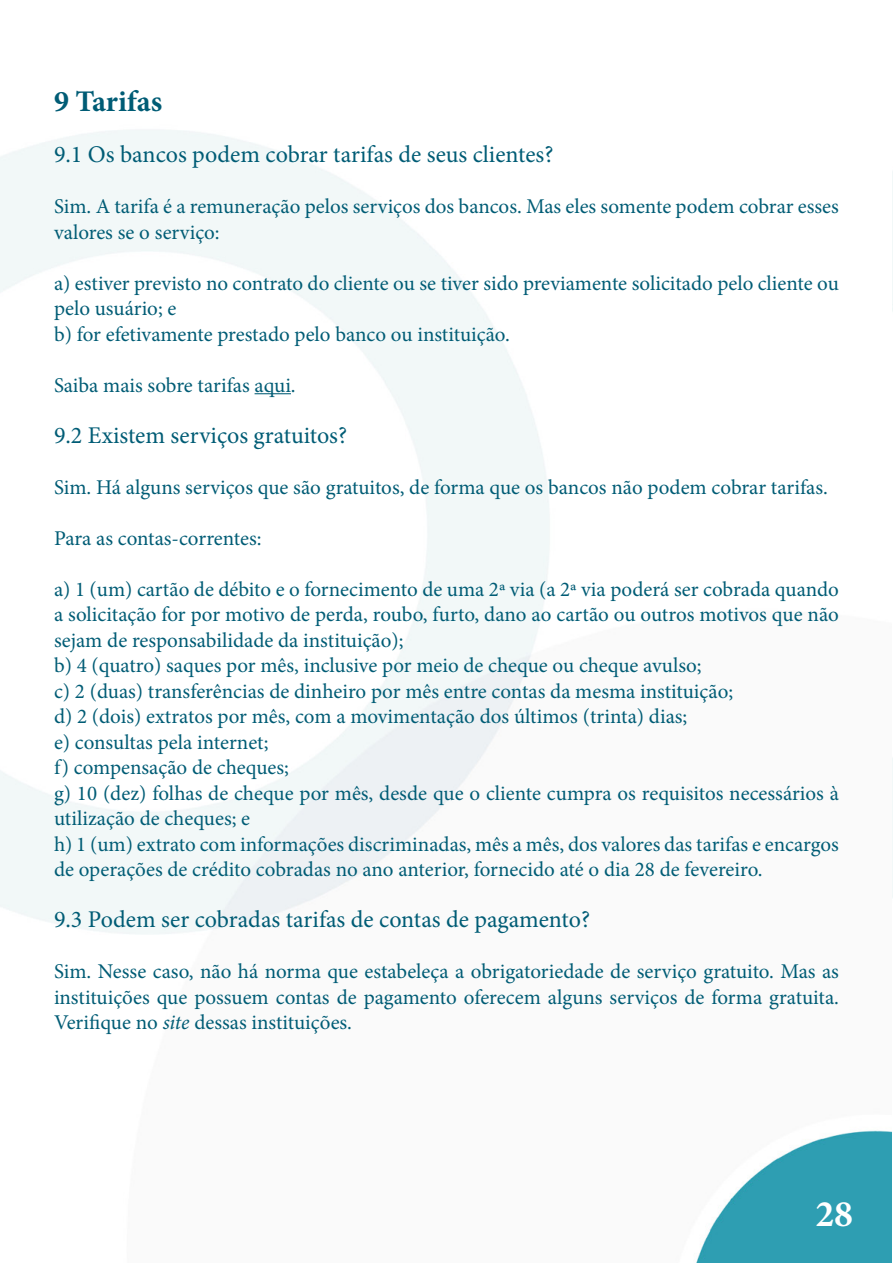
<style>
.page{position:relative;width:893px;height:1263px;background:#fff}
.page>*{position:absolute;margin:0;border:0;box-sizing:border-box;transform-origin:0 0}
.t1{font:700 37.5px "Minion Pro";color:#fff}
.t2{font:700 30px "Minion Pro";color:#005c75}
.t3{font:24px "Minion Pro";color:#005c75}
.t4{font:21px/25.5px "Minion Pro";color:#005c75}
.s1{font-style:italic}
</style>
<div class="page">
<img style="left:0;top:130px;width:893px;height:1133px">
<hr style="left:255px;top:393px;width:36px;height:1px;background:#005c75">
<h2 class="t2" style="left:54px;top:80px;width:110px">9 Tarifas</h2>
<p class="t3" style="left:54px;top:138px;width:501px">9.1 Os bancos podem cobrar tarifas de seus clientes?</p>
<p class="t4" style="left:54px;top:194px;width:786px">Sim. A tarifa é a remuneração pelos serviços dos bancos. Mas eles somente podem cobrar esses valores se o serviço:</p>
<p class="t4" style="left:54px;top:270px;width:786px">a) estiver previsto no contrato do cliente ou se tiver sido previamente solicitado pelo cliente ou pelo usuário; e<br>b) for efetivamente prestado pelo banco ou instituição.</p>
<p class="t4" style="left:54px;top:372px;width:243px">Saiba mais sobre tarifas aqui.</p>
<p class="t3" style="left:54px;top:419px;width:295px">9.2 Existem serviços gratuitos?</p>
<p class="t4" style="left:54px;top:474px;width:775px">Sim. Há alguns serviços que são gratuitos, de forma que os bancos não podem cobrar tarifas.</p>
<p class="t4" style="left:54px;top:525px;width:209px">Para as contas-correntes:</p>
<p class="t4" style="left:54px;top:576px;width:787px">a) 1 (um) cartão de débito e o fornecimento de uma 2ª via (a 2ª via poderá ser cobrada quando a solicitação for por motivo de perda, roubo, furto, dano ao cartão ou outros motivos que não sejam de responsabilidade da instituição);<br>b) 4 (quatro) saques por mês, inclusive por meio de cheque ou cheque avulso;<br>c) 2 (duas) transferências de dinheiro por mês entre contas da mesma instituição;<br>d) 2 (dois) extratos por mês, com a movimentação dos últimos (trinta) dias;<br>e) consultas pela internet;<br>f) compensação de cheques;<br>g) 10 (dez) folhas de cheque por mês, desde que o cliente cumpra os requisitos necessários à utilização de cheques; e<br>h) 1 (um) extrato com informações discriminadas, mês a mês, dos valores das tarifas e encargos de operações de crédito cobradas no ano anterior, fornecido até o dia 28 de fevereiro.</p>
<p class="t3" style="left:54px;top:903px;width:538px">9.3 Podem ser cobradas tarifas de contas de pagamento?</p>
<p class="t4" style="left:54px;top:959px;width:786px;text-align:justify">Sim. Nesse caso, não há norma que estabeleça a obrigatoriedade de serviço gratuito. Mas as instituições que possuem contas de pagamento oferecem alguns serviços de forma gratuita.<br>Verifique no <span class="s1">site</span> dessas instituições.</p>
<h1 class="t1" style="left:815px;top:1188px;width:39px">28</h1>
</div>
